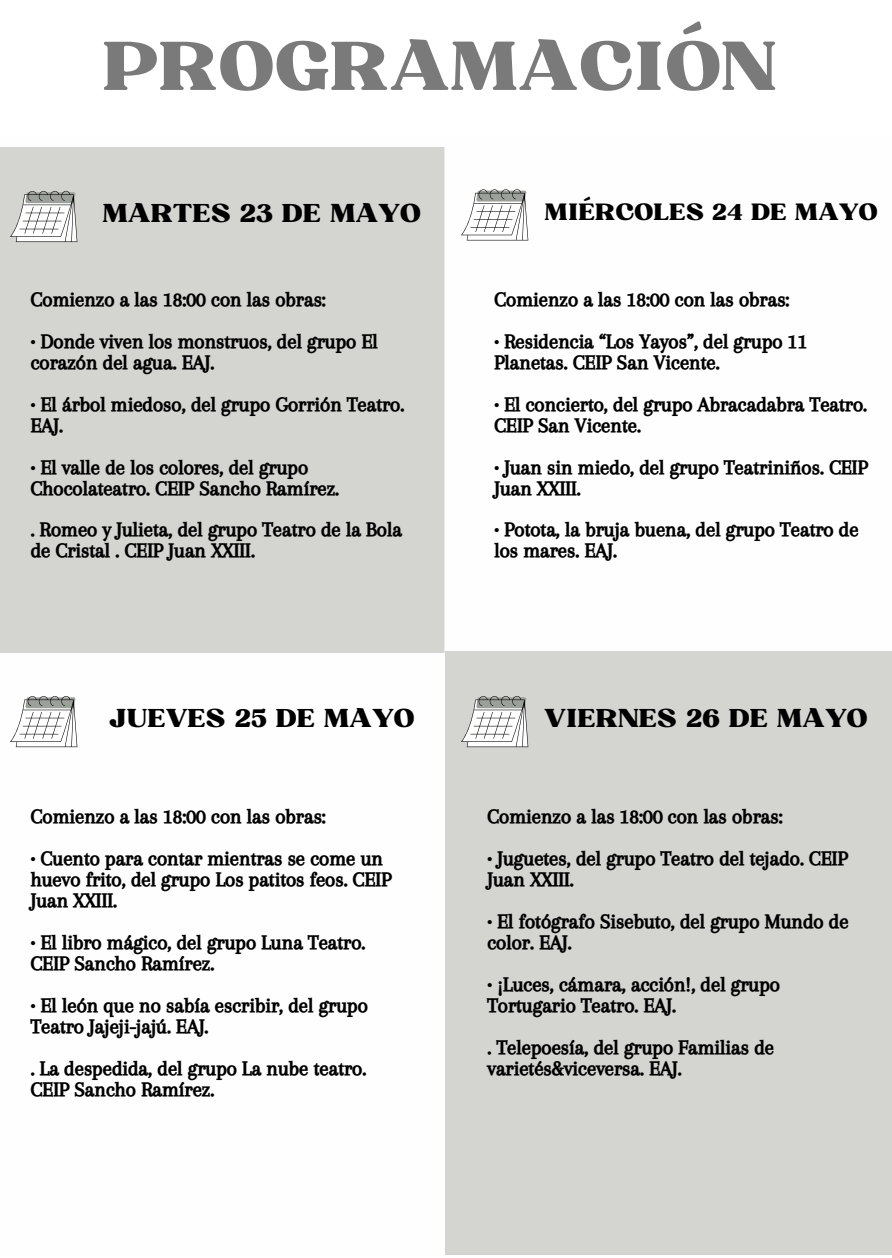
<style>
.page{position:relative;width:892px;height:1258px;background:#fff}
.page>*{position:absolute;margin:0;border:0;box-sizing:border-box;transform-origin:0 0}
.t1{font:66.6px "Bugaki";color:#7a7a7a}
.t2{font:24.9px "Bugaki";color:#000}
.t3{font:22.8px "Bugaki";color:#000}
.t4{font:21px/21px "CA Generated";color:#000}
</style>
<div class="page">
<div style="left:0;top:147px;width:444px;height:505px;background:#d4d4d1"></div>
<div style="left:445px;top:652px;width:446px;height:603px;background:#d4d4d1"></div>
<svg style="left:10px;top:190px;width:67px;height:52px"></svg>
<svg style="left:461px;top:189px;width:67px;height:51px"></svg>
<svg style="left:10px;top:696px;width:67px;height:51px"></svg>
<svg style="left:461px;top:695px;width:67px;height:52px"></svg>
<h1 class="t1" style="left:103px;top:25px;width:675px">PROGRAMACIÓN</h1>
<p class="t2" style="left:103px;top:198px;width:320px">MARTES 23 DE MAYO</p>
<p class="t4" style="left:31px;top:289px;width:297px">Comienzo a las 18:00 con las obras:</p>
<p class="t4" style="left:31px;top:331px;width:348px">• Donde viven los monstruos, del grupo El corazón del agua. EAJ.</p>
<p class="t4" style="left:31px;top:393px;width:375px">• El árbol miedoso, del grupo Gorrión Teatro.<br>EAJ.</p>
<p class="t4" style="left:31px;top:456px;width:310px">• El valle de los colores, del grupo<br>Chocolateatro. CEIP Sancho Ramírez.</p>
<p class="t4" style="left:31px;top:519px;width:373px">. Romeo y Julieta, del grupo Teatro de la Bola de Cristal . CEIP Juan XXIII.</p>
<p class="t2" style="left:109px;top:703px;width:307px">JUEVES 25 DE MAYO</p>
<p class="t4" style="left:31px;top:806px;width:297px">Comienzo a las 18:00 con las obras:</p>
<p class="t4" style="left:31px;top:848px;width:362px">• Cuento para contar mientras se come un huevo frito, del grupo Los patitos feos. CEIP<br>Juan XXIII.</p>
<p class="t4" style="left:31px;top:931px;width:336px">• El libro mágico, del grupo Luna Teatro.<br>CEIP Sancho Ramírez.</p>
<p class="t4" style="left:31px;top:994px;width:338px">• El león que no sabía escribir, del grupo<br>Teatro Jajeji-jajú. EAJ.</p>
<p class="t4" style="left:31px;top:1057px;width:337px">. La despedida, del grupo La nube teatro.<br>CEIP Sancho Ramírez.</p>
<p class="t3" style="left:544px;top:198px;width:334px">MIÉRCOLES 24 DE MAYO</p>
<p class="t4" style="left:494px;top:289px;width:297px">Comienzo a las 18:00 con las obras:</p>
<p class="t4" style="left:494px;top:331px;width:314px">• Residencia “Los Yayos”, del grupo 11<br>Planetas. CEIP San Vicente.</p>
<p class="t4" style="left:494px;top:393px;width:374px">• El concierto, del grupo Abracadabra Teatro.<br>CEIP San Vicente.</p>
<p class="t4" style="left:494px;top:456px;width:375px">• Juan sin miedo, del grupo Teatriniños. CEIP<br>Juan XXIII.</p>
<p class="t4" style="left:494px;top:519px;width:365px">• Potota, la bruja buena, del grupo Teatro de los mares. EAJ.</p>
<p class="t2" style="left:544px;top:703px;width:325px">VIERNES 26 DE MAYO</p>
<p class="t4" style="left:487px;top:806px;width:297px">Comienzo a las 18:00 con las obras:</p>
<p class="t4" style="left:487px;top:848px;width:362px">• Juguetes, del grupo Teatro del tejado. CEIP<br>Juan XXIII.</p>
<p class="t4" style="left:487px;top:911px;width:362px">• El fotógrafo Sisebuto, del grupo Mundo de color. EAJ.</p>
<p class="t4" style="left:487px;top:973px;width:294px">• ¡Luces, cámara, acción!, del grupo<br>Tortugario Teatro. EAJ.</p>
<p class="t4" style="left:487px;top:1036px;width:288px">. Telepoesía, del grupo Familias de varietés&amp;viceversa. EAJ.</p>
</div>
